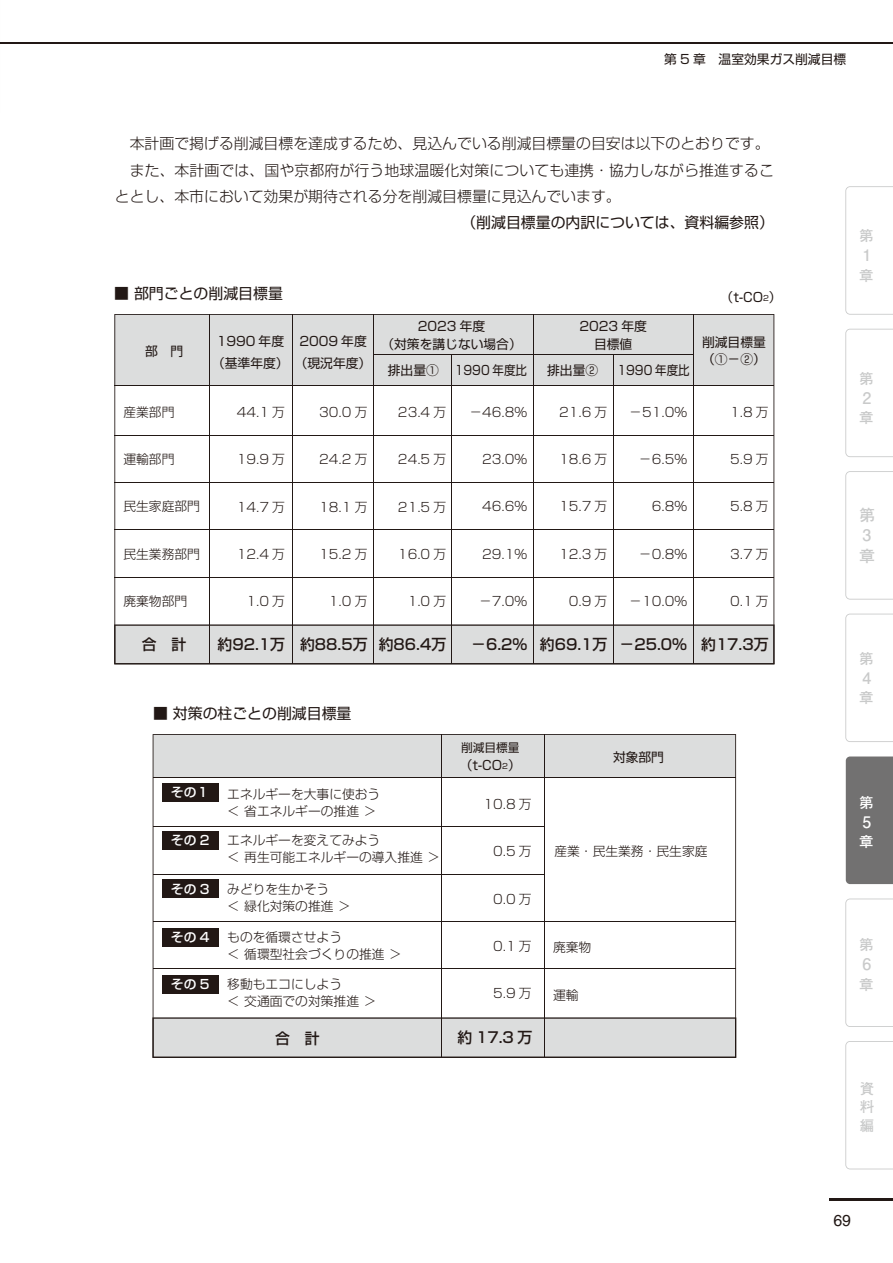
<style>
.page{position:relative;width:893px;height:1263px;background:#fff}
.page>*{position:absolute;margin:0;border:0;box-sizing:border-box;transform-origin:0 0}
.t1{font:15.9px/20.7px "Futo Go B101 Pro Bold 90 pv RKSJ V";color:#c9caca}
.t2{font:15.9px "Helvetica";color:#221815}
.t3{font:15.9px "Futo Go B101 Pro Bold 90 pv RKSJ V";color:#fff}
.t4{font:14.85px "Shin Go Pro Light 90 pv RKSJ H";color:#221815}
.t5{font:14.85px "Shin Go Pro Medium 90 pv RKSJ H";color:#221815}
.t6{font:14.85px "Shin Go Pro Regular 90 pv RKSJ H";color:#221815}
.t7{font:14.4px/18.6px "Futo Go B101 Pro Bold 90 pv RKSJ V";color:#c9caca;text-align:justify}
.t8{font:14.4px "Futo Go B101 Pro Bold 90 pv RKSJ V";color:#fff}
.t9{font:12.75px/17px "Shin Go Pro Light 90 pv RKSJ H";color:#221815}
.t10{font:12.75px/17px "Shin Go Pro Regular 90 pv RKSJ H";color:#221815;text-align:center}
.t11{font:12.75px "Shin Go Pro Medium 90 pv RKSJ H";color:#fff}
.t12{font:12.75px "Shin Go Pro Regular 90 pv RKSJ H";color:#221815;scale:.9 1}
.t13{font:11.7px "Shin Go Pro Regular 90 pv RKSJ H";color:#221815}
.s1{font-size:7.65px}
</style>
<div class="page">
<hr style="left:829px;top:1198px;width:64px;height:2px;background:#221815">
<hr style="left:0;top:42px;width:893px;height:1px;background:#221815">
<svg style="left:845px;top:186px;width:48px;height:129px"></svg>
<svg style="left:845px;top:329px;width:48px;height:128px"></svg>
<svg style="left:845px;top:471px;width:48px;height:129px"></svg>
<svg style="left:845px;top:614px;width:48px;height:128px"></svg>
<div style="left:846px;top:756px;width:47px;height:128px;background:#727171"></div>
<svg style="left:845px;top:898px;width:48px;height:129px"></svg>
<svg style="left:845px;top:1041px;width:48px;height:128px"></svg>
<svg style="left:114px;top:314px;width:660px;height:310px"></svg>
<svg style="left:114px;top:624px;width:660px;height:40px;background:#d1d1d1"></svg>
<hr style="left:115px;top:386px;width:659px;height:1px;background:#221815">
<hr style="left:115px;top:435px;width:659px;height:1px;background:#221815">
<hr style="left:115px;top:482px;width:659px;height:1px;background:#221815">
<hr style="left:115px;top:529px;width:659px;height:1px;background:#221815">
<hr style="left:115px;top:578px;width:659px;height:1px;background:#221815">
<hr style="left:209px;top:314px;width:1px;height:350px;background:#221815">
<hr style="left:292px;top:314px;width:1px;height:350px;background:#221815">
<hr style="left:373px;top:314px;width:1px;height:350px;background:#221815">
<hr style="left:533px;top:314px;width:1px;height:350px;background:#221815">
<hr style="left:693px;top:314px;width:1px;height:350px;background:#221815">
<hr style="left:452px;top:354px;width:1px;height:310px;background:#221815">
<hr style="left:613px;top:354px;width:1px;height:310px;background:#221815">
<hr style="left:373px;top:354px;width:321px;height:1px;background:#221815">
<svg style="left:153px;top:734px;width:583px;height:283px"></svg>
<svg style="left:152px;top:1017px;width:584px;height:41px;background:#cfcfcf"></svg>
<hr style="left:153px;top:777px;width:583px;height:1px;background:#221815">
<hr style="left:153px;top:921px;width:583px;height:1px;background:#221815">
<hr style="left:153px;top:969px;width:583px;height:1px;background:#221815">
<hr style="left:441px;top:734px;width:1px;height:323px;background:#221815">
<hr style="left:544px;top:734px;width:1px;height:323px;background:#221815">
<hr style="left:153px;top:826px;width:391px;height:1px;background:#221815">
<hr style="left:153px;top:874px;width:391px;height:1px;background:#221815">
<div style="left:162px;top:783px;width:57px;height:19px;background:#221815"></div>
<div style="left:162px;top:831px;width:57px;height:18px;background:#221815"></div>
<div style="left:162px;top:879px;width:57px;height:19px;background:#221815"></div>
<div style="left:162px;top:928px;width:57px;height:18px;background:#221815"></div>
<div style="left:162px;top:975px;width:57px;height:18px;background:#221815"></div>
<p class="t10" style="left:664px;top:49px;width:183px">第 5 章　温室効果ガス削減目標</p>
<p class="t4" style="left:130px;top:131px;width:641px">本計画で掲げる削減目標を達成するため、見込んでいる削減目標量の目安は以下のとおりです。</p>
<p class="t4" style="left:130px;top:158px;width:646px">また、本計画では、国や京都府が行う地球温暖化対策についても連携・協力しながら推進するこ</p>
<p class="t4" style="left:115px;top:184px;width:507px">ととし、本市において効果が期待される分を削減目標量に見込んでいます。</p>
<p class="t6" style="left:461px;top:210px;width:314px">（削減目標量の内訳については、資料編参照）</p>
<p class="t6" style="left:114px;top:281px;width:170px">■ 部門ごとの削減目標量</p>
<p class="t10" style="left:145px;top:341px;width:40px">部　門</p>
<p class="t10" style="left:212px;top:328px;width:78px;line-height:22.4px">1990 年度（基準年度）</p>
<p class="t10" style="left:295px;top:328px;width:78px;line-height:22.4px">2009 年度（現況年度）</p>
<p class="t9" style="left:123px;top:402px;width:53px">産業部門</p>
<p class="t9" style="left:123px;top:449px;width:53px">運輸部門</p>
<p class="t9" style="left:123px;top:496px;width:78px">民生家庭部門</p>
<p class="t9" style="left:123px;top:544px;width:78px">民生業務部門</p>
<p class="t9" style="left:123px;top:591px;width:65px">廃棄物部門</p>
<p class="t9" style="left:237px;top:402px;width:50px">44.1 万</p>
<p class="t9" style="left:237px;top:449px;width:50px">19.9 万</p>
<p class="t9" style="left:237px;top:497px;width:50px">14.7 万</p>
<p class="t9" style="left:237px;top:544px;width:50px">12.4 万</p>
<p class="t9" style="left:246px;top:591px;width:40px">1.0 万</p>
<p class="t9" style="left:319px;top:402px;width:50px">30.0 万</p>
<p class="t9" style="left:319px;top:449px;width:50px">24.2 万</p>
<p class="t9" style="left:319px;top:497px;width:50px">18.1 万</p>
<p class="t9" style="left:319px;top:544px;width:50px">15.2 万</p>
<p class="t9" style="left:329px;top:591px;width:40px">1.0 万</p>
<p class="t10" style="left:381px;top:317px;width:142px">2023 年度<br>（対策を講じない場合）</p>
<p class="t10" style="left:579px;top:317px;width:69px">2023 年度目標値</p>
<p class="t10" style="left:388px;top:360px;width:141px">排出量① 1990 年度比</p>
<p class="t10" style="left:547px;top:360px;width:53px">排出量②</p>
<p class="t12" style="left:617px;top:360px;width:82px">1990 年度比</p>
<p class="t9" style="left:398px;top:402px;width:50px">23.4 万</p>
<p class="t9" style="left:398px;top:449px;width:50px">24.5 万</p>
<p class="t9" style="left:398px;top:497px;width:50px">21.5 万</p>
<p class="t9" style="left:398px;top:544px;width:50px">16.0 万</p>
<p class="t9" style="left:408px;top:591px;width:40px">1.0 万</p>
<p class="t9" style="left:469px;top:402px;width:59px">－46.8％</p>
<p class="t9" style="left:482px;top:449px;width:47px">23.0％</p>
<p class="t9" style="left:482px;top:497px;width:47px">46.6％</p>
<p class="t9" style="left:482px;top:544px;width:47px">29.1％</p>
<p class="t9" style="left:479px;top:591px;width:50px">－7.0％</p>
<p class="t9" style="left:559px;top:402px;width:50px">21.6 万</p>
<p class="t9" style="left:559px;top:449px;width:50px">18.6 万</p>
<p class="t9" style="left:559px;top:497px;width:50px">15.7 万</p>
<p class="t9" style="left:559px;top:544px;width:50px">12.3 万</p>
<p class="t9" style="left:569px;top:591px;width:40px">0.9 万</p>
<p class="t9" style="left:629px;top:402px;width:59px">－51.0％</p>
<p class="t9" style="left:639px;top:449px;width:50px">－6.5％</p>
<p class="t9" style="left:652px;top:497px;width:37px">6.8％</p>
<p class="t9" style="left:639px;top:544px;width:50px">－0.8％</p>
<p class="t9" style="left:629px;top:591px;width:59px">－10.0％</p>
<p class="t10" style="left:721px;top:287px;width:63px">（t-CO<span class="s1">2</span>）</p>
<p class="t10" style="left:702px;top:332px;width:65px;text-align:left">削減目標量（①－②）</p>
<p class="t9" style="left:730px;top:402px;width:40px">1.8 万</p>
<p class="t9" style="left:730px;top:449px;width:40px">5.9 万</p>
<p class="t9" style="left:730px;top:497px;width:40px">5.8 万</p>
<p class="t9" style="left:730px;top:544px;width:40px">3.7 万</p>
<p class="t9" style="left:730px;top:591px;width:40px">0.1 万</p>
<p class="t5" style="left:142px;top:632px;width:46px">合　計</p>
<p class="t5" style="left:218px;top:632px;width:230px">約92.1万 約88.5万 約86.4万</p>
<p class="t5" style="left:471px;top:632px;width:299px">－6.2％ 約69.1万 －25.0％ 約17.3万</p>
<p class="t6" style="left:153px;top:701px;width:200px">■ 対策の柱ごとの削減目標量</p>
<p class="t11" style="left:171px;top:782px;width:40px">その１</p>
<p class="t11" style="left:171px;top:830px;width:40px">その 2</p>
<p class="t11" style="left:171px;top:878px;width:40px">その 3</p>
<p class="t11" style="left:171px;top:927px;width:40px">その 4</p>
<p class="t11" style="left:171px;top:974px;width:40px">その 5</p>
<p class="t9" style="left:227px;top:784px;width:155px">エネルギーを大事に使おう＜ 省エネルギーの推進 ＞</p>
<p class="t9" style="left:227px;top:830px;width:214px">エネルギーを変えてみよう<br>＜ 再生可能エネルギーの導入推進 ＞</p>
<p class="t9" style="left:227px;top:879px;width:125px">みどりを生かそう<br>＜ 緑化対策の推進 ＞</p>
<p class="t9" style="left:227px;top:927px;width:176px">ものを循環させよう<br>＜ 循環型社会づくりの推進 ＞</p>
<p class="t9" style="left:227px;top:974px;width:150px">移動もエコにしよう<br>＜ 交通面での対策推進 ＞</p>
<p class="t13" style="left:461px;top:738px;width:60px">削減目標量</p>
<p class="t10" style="left:460px;top:755px;width:63px">（t-CO<span class="s1">2</span>）</p>
<p class="t9" style="left:483px;top:794px;width:50px">10.8 万</p>
<p class="t9" style="left:493px;top:841px;width:40px">0.5 万</p>
<p class="t9" style="left:493px;top:889px;width:40px">0.0 万</p>
<p class="t9" style="left:493px;top:936px;width:40px">0.1 万</p>
<p class="t9" style="left:493px;top:983px;width:40px">5.9 万</p>
<p class="t5" style="left:275px;top:1026px;width:46px">合　計</p>
<p class="t5" style="left:457px;top:1025px;width:76px">約 17.3 万</p>
<p class="t10" style="left:613px;top:747px;width:53px">対象部門</p>
<p class="t9" style="left:554px;top:841px;width:155px">産業・民生業務・民生家庭</p>
<p class="t9" style="left:553px;top:937px;width:40px">廃棄物</p>
<p class="t9" style="left:553px;top:985px;width:27px">運輸</p>
<p class="t7" style="left:859px;top:225px;width:15px">第</p>
<p class="t1" style="left:863px;top:243px;width:8px">1</p>
<p class="t7" style="left:859px;top:264px;width:15px">章</p>
<p class="t7" style="left:859px;top:367px;width:15px">第</p>
<p class="t1" style="left:863px;top:385px;width:10px">2</p>
<p class="t7" style="left:859px;top:406px;width:15px">章</p>
<p class="t1" style="left:859px;top:502px;width:17px">第<br>3章</p>
<p class="t7" style="left:859px;top:647px;width:15px">第</p>
<p class="t1" style="left:863px;top:665px;width:10px">4</p>
<p class="t7" style="left:859px;top:686px;width:15px">章</p>
<p class="t8" style="left:859px;top:791px;width:15px">第</p>
<p class="t3" style="left:863px;top:809px;width:10px">5</p>
<p class="t8" style="left:859px;top:830px;width:15px">章</p>
<p class="t7" style="left:859px;top:933px;width:15px">第</p>
<p class="t1" style="left:863px;top:952px;width:10px">6</p>
<p class="t7" style="left:859px;top:973px;width:15px">章</p>
<p class="t7" style="left:860px;top:1077px;width:15px">資料編</p>
<p class="t2" style="left:833px;top:1211px;width:19px">69</p>
</div>
